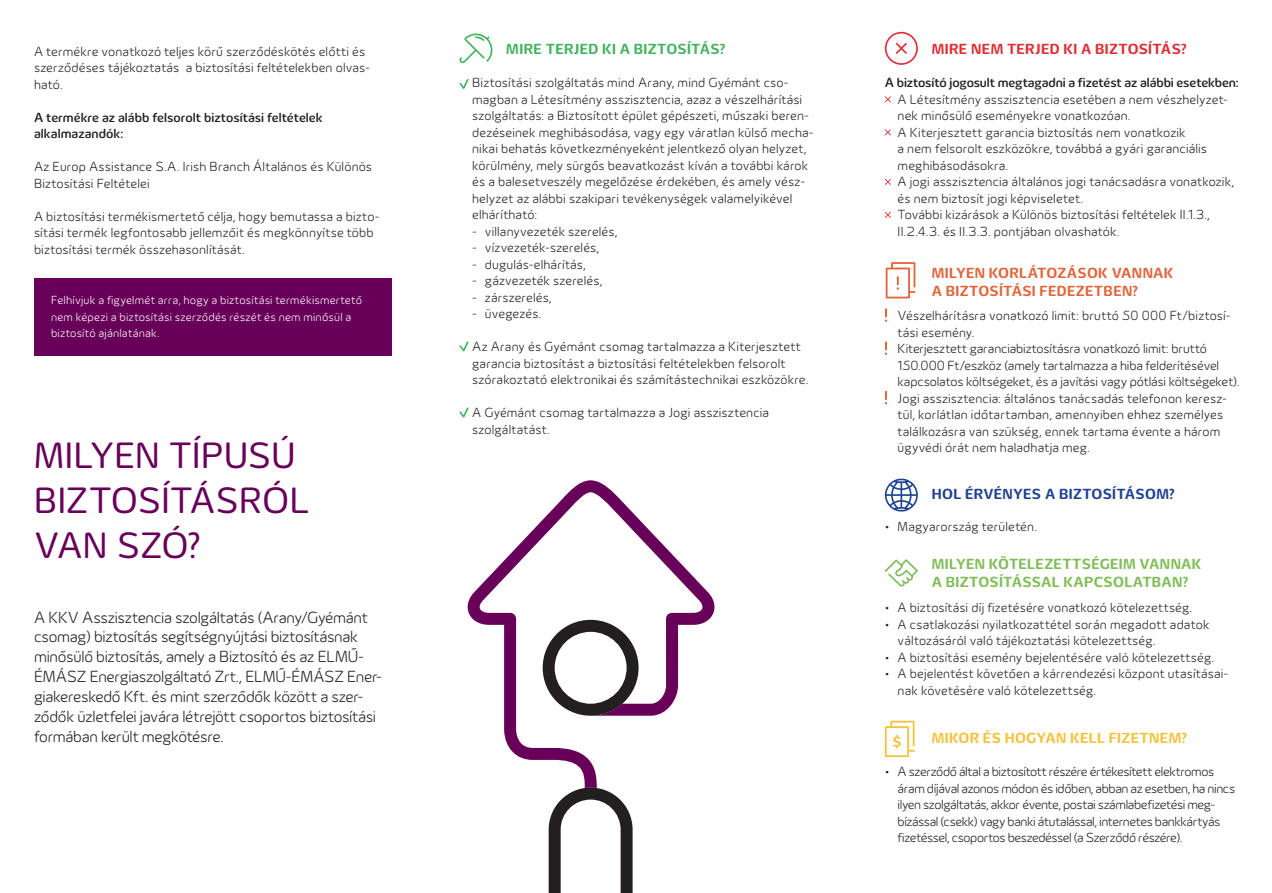
<style>
.page{position:relative;width:1272px;height:893px;background:#fff}
.page>*{position:absolute;margin:0;border:0;box-sizing:border-box;transform-origin:0 0}
.t1{font:37.5px/45px "Innogy";color:#680059}
.t2{font:300 16.5px/19.8px "Innogy";letter-spacing:-.02em;color:#231f20}
.t3{font:700 15px/18px "Innogy";letter-spacing:.02em;color:#80bd57}
.t4{font:700 15px/18px "Innogy";letter-spacing:.02em;color:#e1663c}
.t5{font:700 15px "Innogy";letter-spacing:.02em;color:#e02e35}
.t6{font:700 15px "Innogy";letter-spacing:.02em;color:#f5c23b}
.t7{font:700 15px "Innogy";letter-spacing:.015em;color:#1f4391}
.t8{font:700 15px "Innogy";letter-spacing:.02em;color:#43b35f}
.t9{font:300 13.5px/16.5px "Innogy";letter-spacing:.01em;color:#231f20}
.t10{font:300 13.5px/16.5px "Innogy";letter-spacing:-.03em;color:#231f20}
.t11{font:500 13.5px/16.5px "Innogy";letter-spacing:-.005em;color:#231f20}
.t12{font:300 12px/16.5px "Innogy";letter-spacing:.015em;color:#fff}
</style>
<div class="page">
<div style="left:34px;top:278px;width:357px;height:78px;background:#680059"></div>
<svg style="left:459px;top:79px;width:10px;height:10px"></svg>
<svg style="left:459px;top:341px;width:10px;height:10px"></svg>
<svg style="left:459px;top:407px;width:10px;height:10px"></svg>
<svg style="left:467px;top:480px;width:248px;height:308px"></svg>
<svg style="left:548px;top:788px;width:84px;height:105px"></svg>
<svg style="left:542px;top:620px;width:96px;height:96px"></svg>
<svg style="left:885px;top:559px;width:32px;height:28px"></svg>
<svg style="left:885px;top:96px;width:5px;height:6px"></svg>
<svg style="left:885px;top:129px;width:5px;height:6px"></svg>
<svg style="left:884px;top:179px;width:6px;height:6px"></svg>
<svg style="left:884px;top:212px;width:6px;height:6px"></svg>
<svg style="left:884px;top:32px;width:33px;height:33px"></svg>
<svg style="left:459px;top:33px;width:34px;height:30px"></svg>
<svg style="left:884px;top:478px;width:33px;height:34px"></svg>
<svg style="left:884px;top:309px;width:3px;height:13px"></svg>
<svg style="left:884px;top:342px;width:3px;height:13px"></svg>
<svg style="left:884px;top:391px;width:3px;height:13px"></svg>
<svg style="left:885px;top:262px;width:30px;height:36px"></svg>
<svg style="left:884px;top:721px;width:30px;height:36px"></svg>
<p class="t9" style="left:34px;top:43px;width:337px">A termékre vonatkozó teljes körű szerződéskötés előtti és szerződéses tájékoztatás a biztosítási feltételekben olvas&shy;ható.</p>
<p class="t11" style="left:34px;top:109px;width:290px">A termékre az alább felsorolt biztosítási feltételek alkalmazandók:</p>
<p class="t9" style="left:34px;top:159px;width:339px">Az Europ Assistance S.A. Irish Branch Általános és Különös<br>Biztosítási Feltételei</p>
<p class="t9" style="left:34px;top:208px;width:347px">A biztosítási termékismertető célja, hogy bemutassa a bizto&shy;sítási termék legfontosabb jellemzőit és megkönnyítse több biztosítási termék összehasonlítását.</p>
<p class="t12" style="left:34px;top:291px;width:268px">képezi a biztosítási szerződés részét és nem m nősül a biztosító ajánlatának.</p>
<p class="t12" style="left:51px;top:292px;width:312px">Felhívjuk a figyelmét arra, hogy a biztosítási termékismertető nem képezi a biztosítási szerződés részét és nem minősül a biztosító ajánlatának.</p>
<h1 class="t1" style="left:34px;top:433px;width:277px">MILYEN TÍPUSÚ<br>BIZTOSÍTÁSRÓL<br>VAN SZÓ?</h1>
<p class="t2" style="left:34px;top:607px;width:349px">A KKV Asszisztencia szolgáltatás (Arany/Gyémánt csomag) biztosítás segítségnyújtási biztosításnak minősülő biztosítás, amely a Biztosító és az ELMŰ-ÉMÁSZ Energiaszolgáltató Zrt., ELMŰ-ÉMÁSZ Ener&shy;giakereskedő Kft. és mint szerződők között a szer&shy;ződők üzletfelei javára létrejött csoportos biztosítási formában került megkötésre.</p>
<p class="t8" style="left:506px;top:40px;width:221px">MIRE TERJED KI A BIZTOSÍTÁS?</p>
<p class="t9" style="left:472px;top:75px;width:343px">Biztosítási szolgáltatás mind Arany, mind Gyémánt cso&shy;magban a Létesítmény asszisztencia, azaz a vészelhárítási szolgáltatás: a Biztosított épület gépészeti, műszaki beren&shy;dezéseinek meghibásodása, vagy egy váratlan külső mecha&shy;nikai behatás következményeként jelentkező olyan helyzet, körülmény, mely sürgős beavatkozást kíván a további károk és a balesetveszély megelőzése érdekében, és amely vész&shy;helyzet az alábbi szakipari tevékenységek valamelyikével elhárítható:</p>
<p class="t9" style="left:472px;top:223px;width:147px">- villanyvezeték szerelés,</p>
<p class="t9" style="left:472px;top:240px;width:128px">- vízvezeték-szerelés,</p>
<p class="t9" style="left:472px;top:256px;width:115px">- dugulás-elhárítás,</p>
<p class="t9" style="left:472px;top:273px;width:132px">- gázvezeték szerelés,</p>
<p class="t9" style="left:472px;top:289px;width:81px">- zárszerelés,</p>
<p class="t9" style="left:472px;top:306px;width:71px">- üvegezés.</p>
<p class="t9" style="left:472px;top:339px;width:338px">Az Arany és Gyémánt csomag tartalmazza a Kiterjesztett garancia biztosítást a biztosítási feltételekben felsorolt szórakoztató elektronikai és számítástechnikai eszközökre.</p>
<p class="t9" style="left:472px;top:405px;width:298px">A Gyémánt csomag tartalmazza a Jogi asszisztencia szolgáltatást.</p>
<p class="t5" style="left:931px;top:40px;width:256px">MIRE NEM TERJED KI A BIZTOSÍTÁS?</p>
<p class="t11" style="left:884px;top:75px;width:355px">A biztosító jogosult megtagadni a fizetést az alábbi esetekben:</p>
<p class="t9" style="left:897px;top:91px;width:338px">A Létesítmény asszisztencia esetében a nem vészhelyzet&shy;nek minősülő eseményekre vonatkozóan.<br>A Kiterjesztett garancia biztosítás nem vonatkozik<br>a nem felsorolt eszközökre, továbbá a gyári garanciális meghibásodásokra.<br>A jogi asszisztencia általános jogi tanácsadásra vonatkozik, és nem biztosít jogi képviseletet.<br>További kizárások a Különös biztosítási feltételek II.1.3., II.2.4.3. és II.3.3. pontjában olvashatók.</p>
<p class="t4" style="left:931px;top:264px;width:243px">MILYEN KORLÁTOZÁSOK VANNAK<br>A BIZTOSÍTÁSI FEDEZETBEN?</p>
<p class="t9" style="left:897px;top:308px;width:343px">Vészelhárításra vonatkozó limit: bruttó 50 000 Ft/biztosí&shy;tási esemény.<br>Kiterjesztett garanciabiztosításra vonatkozó limit: bruttó 150.000 Ft/eszköz (amely tartalmazza a hiba felderítésével kapcsolatos költségeket, és a javítási vagy pótlási költségeket).<br>Jogi asszisztencia: általános tanácsadás telefonon keresz&shy;tül, korlátlan időtartamban, amennyiben ehhez személyes találkozásra van szükség, ennek tartama évente a három ügyvédi órát nem haladhatja meg.</p>
<p class="t7" style="left:931px;top:485px;width:244px">HOL ÉRVÉNYES A BIZTOSÍTÁSOM?</p>
<p class="t9" style="left:884px;top:518px;width:154px">• Magyarország területén.</p>
<p class="t3" style="left:931px;top:554px;width:271px">MILYEN KÖTELEZETTSÉGEIM VANNAK<br>A BIZTOSÍTÁSSAL KAPCSOLATBAN?</p>
<p class="t9" style="left:884px;top:599px;width:309px">• A biztosítási díj fizetésére vonatkozó kötelezettség.</p>
<p class="t9" style="left:897px;top:616px;width:313px;text-indent:-13px">• A csatlakozási nyilatkozattétel során megadott adatok változásáról való tájékoztatási kötelezettség.</p>
<p class="t9" style="left:884px;top:649px;width:331px">• A biztosítási esemény bejelentésére való kötelezettség.</p>
<p class="t9" style="left:897px;top:665px;width:332px;text-indent:-13px">• A bejelentést követően a kárrendezési központ utasításai&shy;nak követésére való kötelezettség.</p>
<p class="t6" style="left:931px;top:729px;width:257px">MIKOR ÉS HOGYAN KELL FIZETNEM?</p>
<p class="t10" style="left:897px;top:763px;width:339px;text-indent:-13px">• A szerződő által a biztosított részére értékesített elektromos áram díjával azonos módon és időben, abban az esetben, ha nincs ilyen szolgáltatás, akkor évente, postai számlabefizetési meg&shy;bízással (csekk) vagy banki átutalással, internetes bankkártyás fizetéssel, csoportos beszedéssel (a Szerződő részére).</p>
</div>
